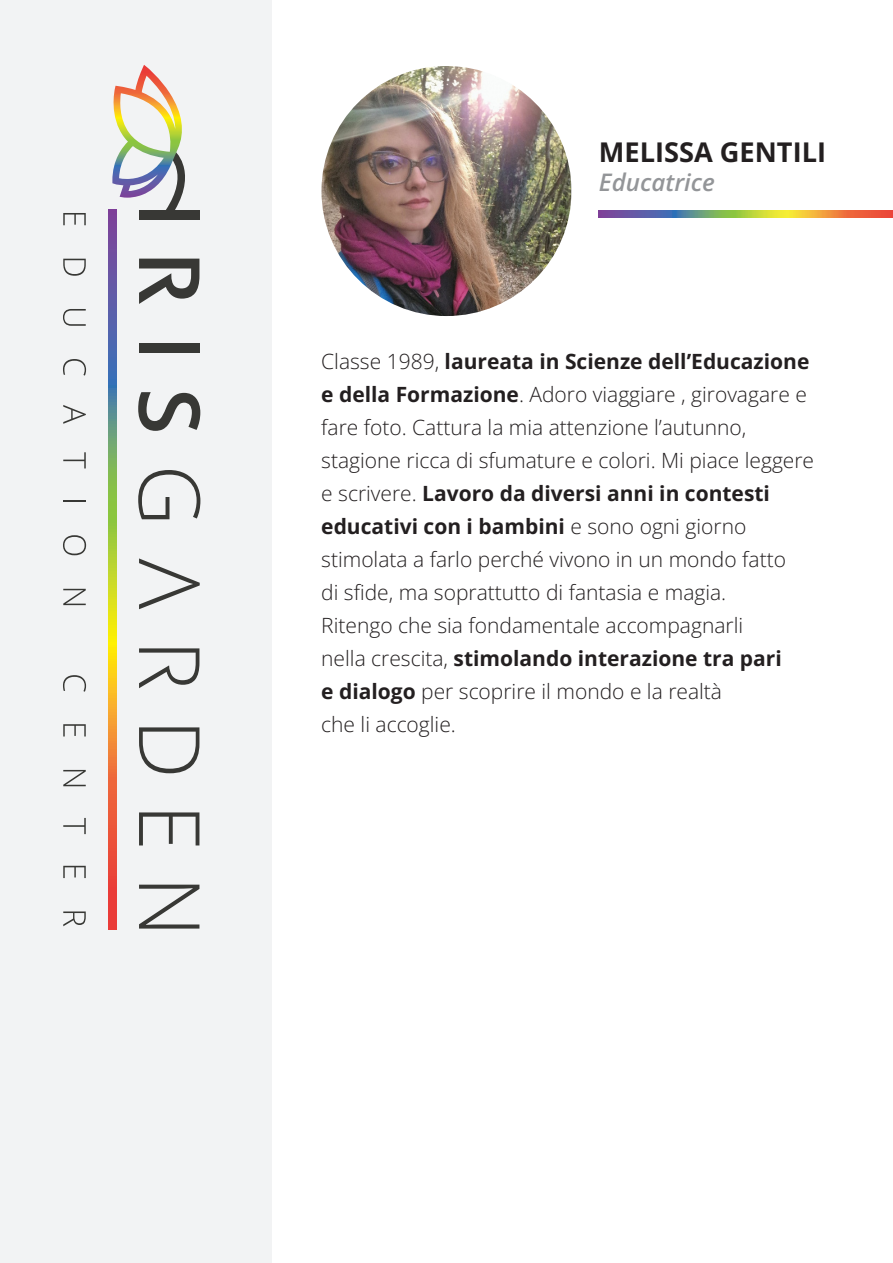
<style>
.page{position:relative;width:893px;height:1263px;background:#fff}
.page>*{position:absolute;margin:0;border:0;box-sizing:border-box;transform-origin:0 0}
.t1{font:700 27.15px "Open Sans";color:#231f20}
.t2{font:italic 600 24.15px "Open Sans";color:#939598}
.t3{font:300 21px/33px "Open Sans";color:#231f20}
.s1{font-weight:700}
</style>
<div class="page">
<div style="left:0;top:0;width:271px;height:1263px;background:#f2f3f4"></div>
<svg style="left:112px;top:65px;width:73px;height:145px"></svg>
<div style="left:139px;top:210px;width:60px;height:9px;background:#383835"></div>
<div style="left:139px;top:343px;width:60px;height:10px;background:#383835"></div>
<svg style="left:138px;top:392px;width:62px;height:39px"></svg>
<svg style="left:138px;top:470px;width:62px;height:49px"></svg>
<svg style="left:139px;top:727px;width:60px;height:46px"></svg>
<svg style="left:139px;top:812px;width:60px;height:33px"></svg>
<svg style="left:139px;top:885px;width:60px;height:43px"></svg>
<svg style="left:139px;top:259px;width:60px;height:45px"></svg>
<svg style="left:139px;top:558px;width:61px;height:51px"></svg>
<svg style="left:139px;top:648px;width:60px;height:40px"></svg>
<svg style="left:108px;top:209px;width:8px;height:720px;background:#ae8b57"></svg>
<svg style="left:63px;top:213px;width:23px;height:12px"></svg>
<svg style="left:63px;top:259px;width:23px;height:17px"></svg>
<svg style="left:63px;top:309px;width:23px;height:17px"></svg>
<svg style="left:63px;top:359px;width:23px;height:17px"></svg>
<svg style="left:63px;top:405px;width:23px;height:19px"></svg>
<svg style="left:63px;top:452px;width:23px;height:16px"></svg>
<hr style="left:63px;top:500px;width:23px;height:2px;background:#383835">
<svg style="left:63px;top:535px;width:23px;height:20px"></svg>
<svg style="left:63px;top:589px;width:23px;height:16px"></svg>
<svg style="left:63px;top:675px;width:23px;height:17px"></svg>
<svg style="left:63px;top:724px;width:23px;height:12px"></svg>
<svg style="left:63px;top:770px;width:23px;height:16px"></svg>
<svg style="left:63px;top:818px;width:23px;height:16px"></svg>
<svg style="left:63px;top:866px;width:23px;height:12px"></svg>
<svg style="left:63px;top:911px;width:23px;height:15px"></svg>
<svg style="left:599px;top:210px;width:294px;height:7px;background:#a99062"></svg>
<img style="left:321px;top:66px;width:250px;height:250px;border-radius:125px">
<p class="t1" style="left:599px;top:133px;width:229px">MELISSA GENTILI</p>
<p class="t2" style="left:599px;top:165px;width:118px">Educatrice</p>
<p class="t3" style="left:321px;top:344px;width:494px">Classe 1989, <span class="s1">laureata in Scienze dell’Educazione e della Formazione</span>. Adoro viaggiare , girovagare e fare foto. Cattura la mia attenzione l’autunno, stagione ricca di sfumature e colori. Mi piace leggere e scrivere. <span class="s1">Lavoro da diversi anni in contesti educativi con i bambini</span> e sono ogni giorno stimolata a farlo perché vivono in un mondo fatto<br>di sfide, ma soprattutto di fantasia e magia.<br>Ritengo che sia fondamentale accompagnarli<br>nella crescita, <span class="s1">stimolando interazione tra pari<br>e dialogo</span> per scoprire il mondo e la realtà<br>che li accoglie.</p>
</div>
